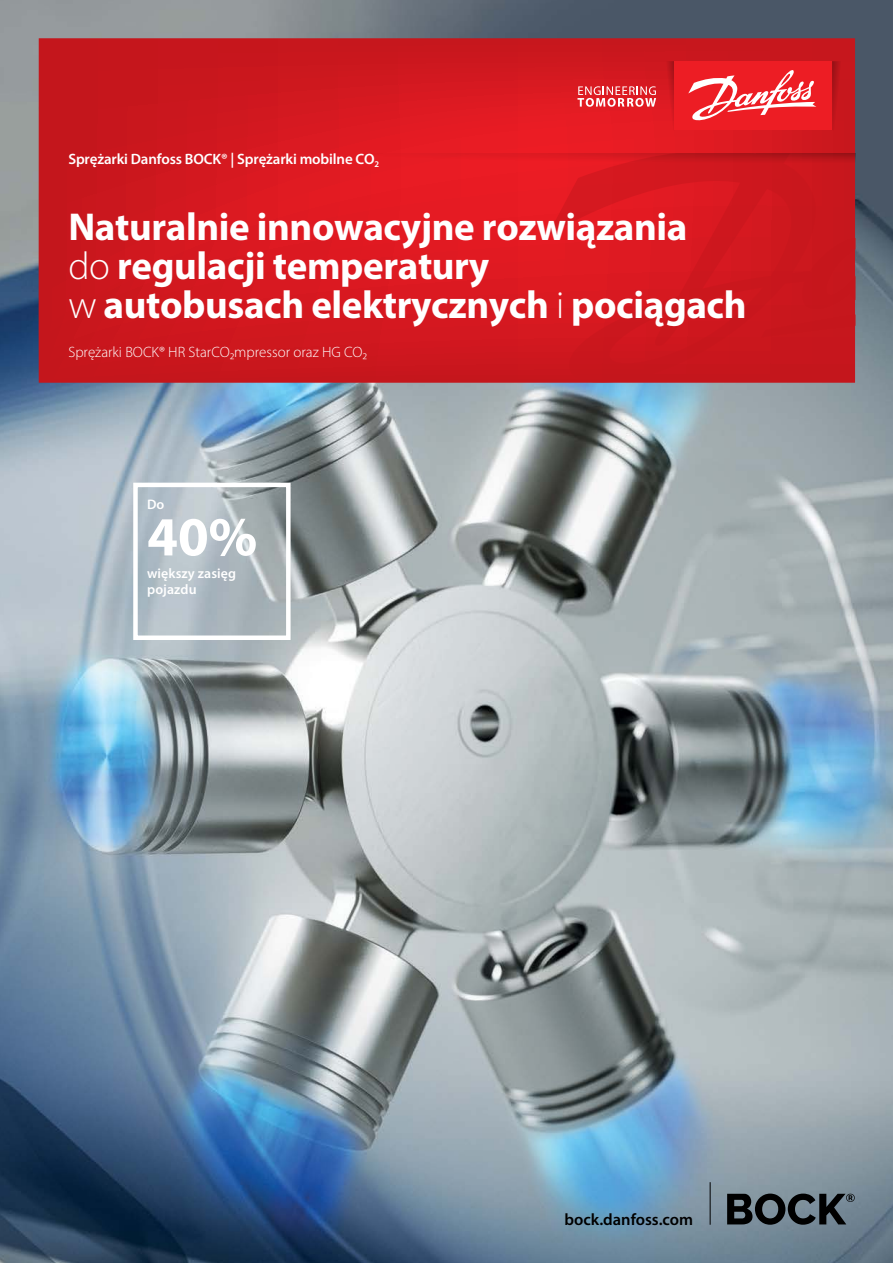
<style>
.page{position:relative;width:893px;height:1263px;background:#fff}
.page>*{position:absolute;margin:0;border:0;box-sizing:border-box;transform-origin:0 0}
.t1{font:700 55.5px "Myriad Pro";color:#fff}
.t2{font:700 39px/39px "Myriad Pro";letter-spacing:-.01em;color:#fff}
.t3{font:600 16.5px "Myriad Pro";color:#000}
.t4{font:600 15px "Myriad Pro";letter-spacing:-.01em;color:#fff}
.t5{font:300 15px "Myriad Pro";color:#fff}
.t6{font:600 13.8px/16.6px "Myriad Pro";letter-spacing:.005em;color:#fff}
.s1{font-weight:300}
</style>
<div class="page">
<img style="left:0;top:0;width:893px;height:1263px">
<svg style="left:39px;top:38px;width:816px;height:345px"></svg>
<svg style="left:547px;top:166px;width:308px;height:217px;fill:#ce171e"></svg>
<div style="left:133px;top:483px;width:158px;height:157px;border:4px solid #fff"></div>
<svg style="left:832px;top:61px;width:13px;height:69px"></svg>
<svg style="left:662px;top:61px;width:12px;height:69px"></svg>
<svg style="left:358px;top:153px;width:497px;height:13px"></svg>
<div style="left:674px;top:61px;width:158px;height:69px;background:#ed1d24"></div>
<svg style="left:577px;top:86px;width:79px;height:21px"></svg>
<svg style="left:688px;top:70px;width:128px;height:51px"></svg>
<svg style="left:727px;top:1193px;width:128px;height:32px"></svg>
<hr style="left:710px;top:1182px;width:1px;height:43px;background:#000">
<p class="t4" style="left:68px;top:149px;width:312px">Sprężarki Danfoss BOCK® | Sprężarki mobilne CO<sub>2</sub></p>
<p class="t2" style="left:68px;top:206px;width:680px">Naturalnie innowacyjne rozwiązania<br><span class="s1">do</span> regulacji temperatury<br><span class="s1">w</span> autobusach elektrycznych <span class="s1">i</span> pociągach</p>
<p class="t5" style="left:68px;top:343px;width:300px">Sprężarki BOCK® HR StarCO2mpressor oraz HG CO2</p>
<p class="t6" style="left:147px;top:495px;width:19px">Do</p>
<h1 class="t1" style="left:147px;top:500px;width:112px">40%</h1>
<p class="t6" style="left:147px;top:564px;width:91px">większy zasięg pojazdu</p>
<p class="t3" style="left:564px;top:1209px;width:130px">bock.danfoss.com</p>
</div>
